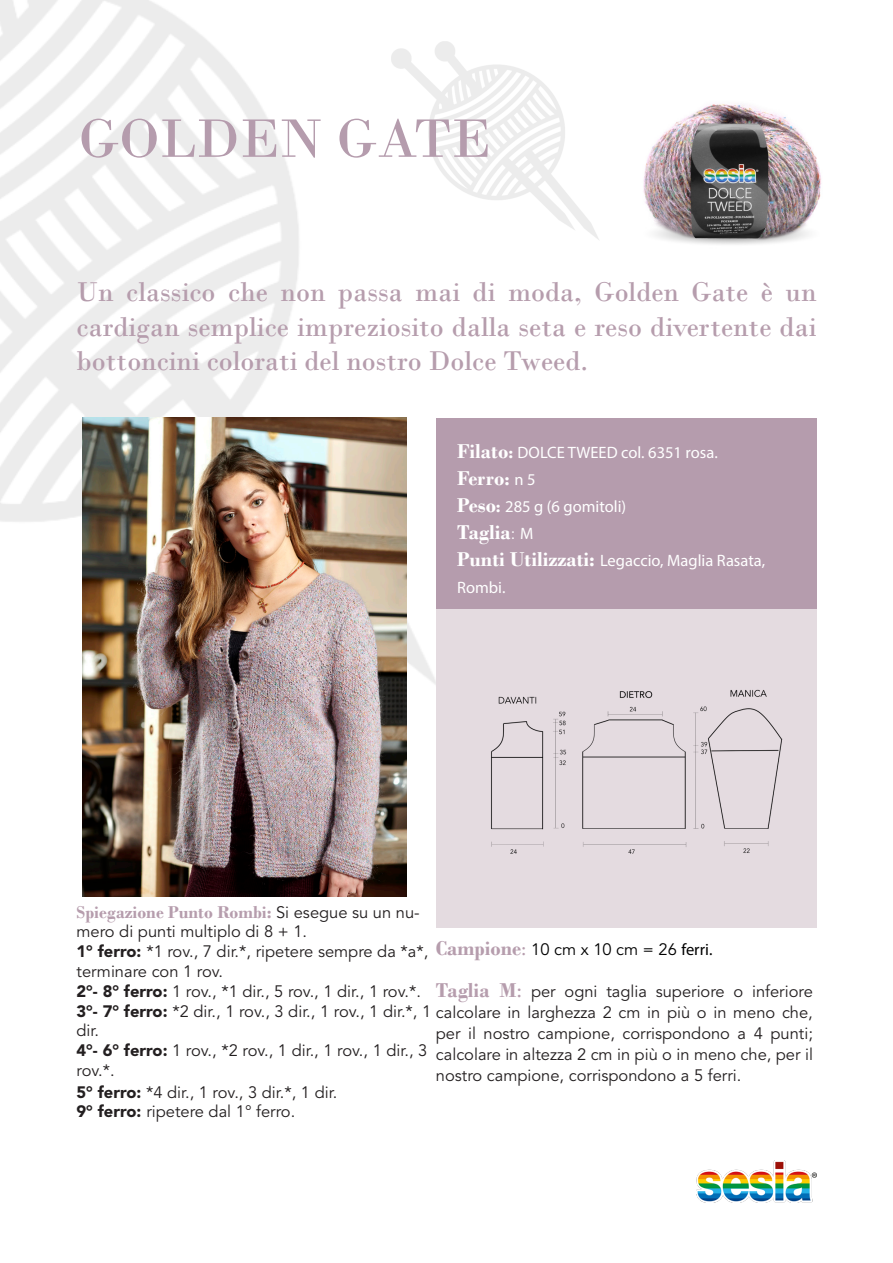
<style>
.page{position:relative;width:893px;height:1263px;background:#fff}
.page>*{position:absolute;margin:0;border:0;box-sizing:border-box;transform-origin:0 0}
.t1{font:57px "Bodoni";color:#b59cad}
.t2{font:28.5px/34.5px "Bodoni";color:#b69dad;text-align:justify}
.t3{font:700 21px "Bodoni";color:#fff}
.t4{font:700 18px "Bodoni";color:#b69dad}
.t5{font:16.5px/19.8px "Avenir LT Std";color:#231f20}
.t6{font:16.5px/27px "Myriad Pro";color:#fff}
.t7{font:16.5px "Avenir LT Std";color:#000}
.s1{font-family:"Bodoni";font-weight:700;font-size:21px}
.s2{font-family:"Bodoni";font-weight:700;font-size:18px}
.s3{font-size:19.5px}
.s4{font-family:"Myriad Pro";font-weight:400;font-size:16.5px}
.s5{font-family:"Avenir LT Std";font-weight:400;font-size:16.5px}
.s6{font-family:"Avenir LT Std";font-weight:400;font-size:16.5px;color:#231f20}
.s7{font-weight:900}
.s8{font-family:"Bodoni";font-weight:700;font-size:21px;color:#b69dad}
.s9{font-family:"Bodoni";font-size:19.5px;color:#b69dad}
.s10{font-family:"Myriad Pro"}
.s11{font-family:"Bodoni";font-size:21px;color:#b69dad}
</style>
<div class="page">
<img style="left:643px;top:104px;width:179px;height:141px">
<img style="left:0;top:0;width:446px;height:685px">
<img style="left:82px;top:418px;width:325px;height:478px">
<div style="left:436px;top:418px;width:380px;height:191px;background:#b59cad"></div>
<img style="left:697px;top:1161px;width:119px;height:41px">
<div style="left:436px;top:609px;width:380px;height:319px;background:#e4dbe0"></div>
<img style="left:491px;top:689px;width:292px;height:165px">
<p class="t1" style="left:79px;top:105px;width:414px">GOLDEN GATE</p>
<p class="t2" style="left:77px;top:275px;width:741px">Un classico che non passa mai di moda, Golden Gate è un cardigan semplice impreziosito dalla seta e reso divertente dai bottoncini colorati del nostro Dolce Tweed.</p>
<p class="t6" style="left:457px;top:438px;width:262px"><span class="s1">Filato</span><span class="s2">:</span> DOLCE TWEED col. 6351 rosa.</p>
<p class="t3" style="left:457px;top:465px;width:80px">Ferro<span class="s3">:</span> <span class="s4">n 5</span></p>
<p class="t6" style="left:457px;top:492px;width:171px"><span class="s1">Peso</span><span class="s2">:</span> 285 g (6 gomitoli)</p>
<p class="t3" style="left:457px;top:519px;width:78px">Taglia<span class="s5">:</span> <span class="s4">M</span></p>
<p class="t6" style="left:457px;top:546px;width:310px"><span class="s1">Punti Utilizzati:</span> Legaccio, Maglia Rasata,<br>Rombi.</p>
<p class="t4" style="left:77px;top:901px;width:345px">Spiegazione Punto Rombi: <span class="s6">Si esegue su un nu-</span></p>
<p class="t5" style="left:77px;top:922px;width:232px">mero di punti multiplo di 8 + 1.</p>
<p class="t5" style="left:77px;top:942px;width:353px"><span class="s7">1° ferro:</span> *1 rov., 7 dir.*, ripetere sempre da *a*, terminare con 1 rov.</p>
<p class="t5" style="left:77px;top:982px;width:346px"><span class="s7">2°- 8° ferro:</span> 1 rov., *1 dir., 5 rov., 1 dir., 1 rov.*.</p>
<p class="t5" style="left:77px;top:1021px;width:24px">dir.</p>
<p class="t5" style="left:77px;top:1041px;width:352px"><span class="s7">4°- 6° ferro:</span> 1 rov., *2 rov., 1 dir., 1 rov., 1 dir., 3 rov.*.</p>
<p class="t5" style="left:77px;top:1082px;width:262px"><span class="s7">5° ferro:</span> *4 dir., 1 rov., 3 dir.*, 1 dir.</p>
<p class="t5" style="left:77px;top:1102px;width:220px"><span class="s7">9° ferro:</span> ripetere dal 1° ferro.</p>
<p class="t7" style="left:436px;top:940px;width:278px"><span class="s8">Campione</span><span class="s9">:</span> 10 cm x 10 cm = 26 <span class="s10">ferri.</span></p>
<p class="t5" style="left:436px;top:982px;width:378px"><span class="s8">Taglia M</span><span class="s11">:</span> per ogni taglia superiore o inferiore</p>
<p class="t5" style="left:77px;top:1003px;width:738px"><span class="s7">3°- 7° ferro:</span> *2 dir., 1 rov., 3 dir., 1 rov., 1 dir.*, 1 calcolare in larghezza 2 cm in più o in meno che,</p>
<p class="t5" style="left:436px;top:1024px;width:379px">per il nostro campione, corrispondono a 4 punti;</p>
<p class="t5" style="left:436px;top:1045px;width:379px">calcolare in altezza 2 cm in più o in meno che, per il</p>
<p class="t5" style="left:436px;top:1066px;width:307px">nostro campione, corrispondono a 5 ferri.</p>
</div>
